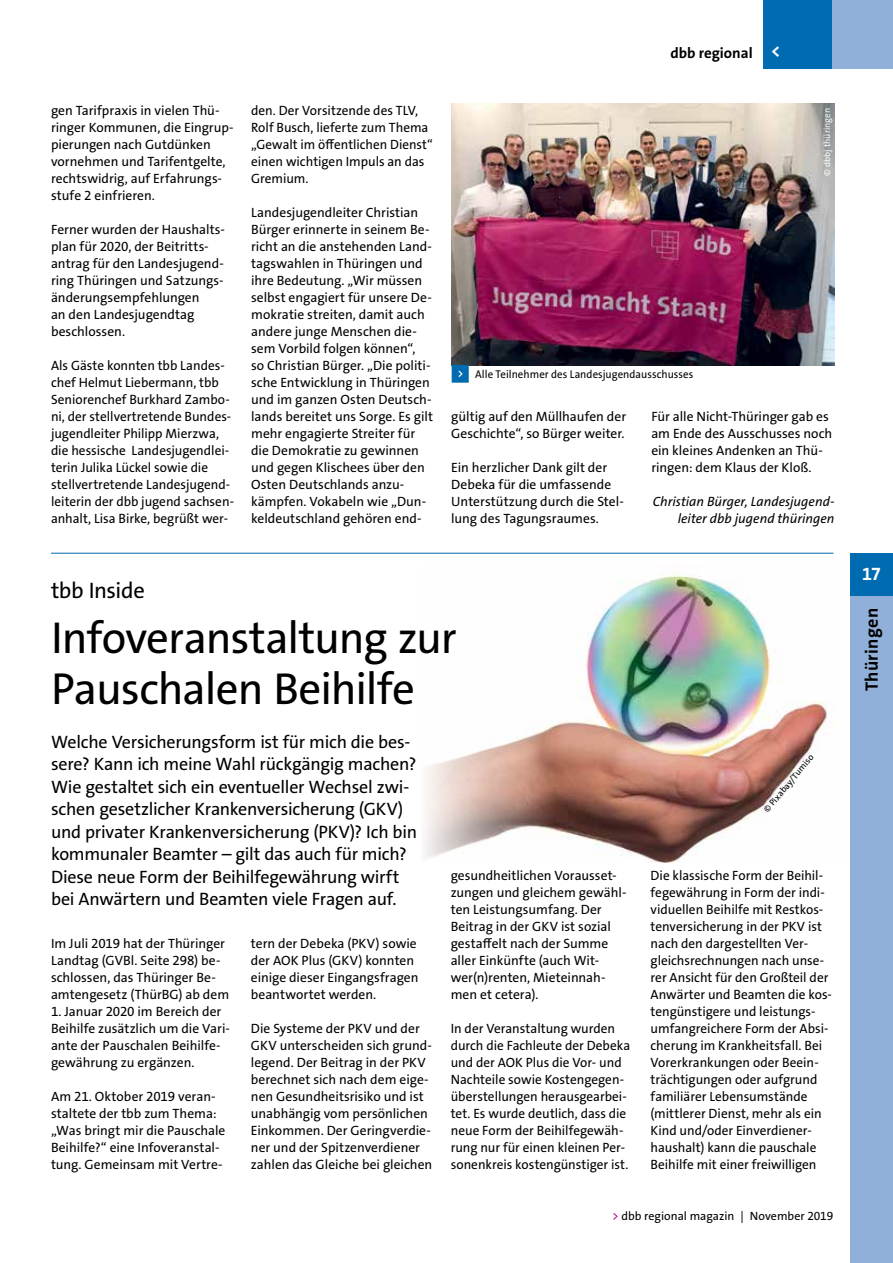
<style>
.page{position:relative;width:893px;height:1263px;background:#fff}
.page>*{position:absolute;margin:0;border:0;box-sizing:border-box;transform-origin:0 0}
.t1{font:45px/51px "The Sans Os F";letter-spacing:-.025em;color:#000}
.t2{font:22.5px "The Sans Os F";letter-spacing:-.02em;color:#000}
.t3{font:18px/22.5px "The Sans Os F";letter-spacing:-.015em;color:#000}
.t4{font:700 18px "The Sans Os F";letter-spacing:.02em;color:#000}
.t5{font:700 18px "The Sans Os F";color:#fff}
.t6{font:700 15px "The Sans Os F";color:#000}
.t7{font:13.5px/17px "The Sans Os F";color:#000}
.t8{font:italic 13.5px/17px "The Sans Os F";color:#000;text-align:right}
.t9{font:12px "The Sans Os F";color:#000}
.t10{font:11.25px "The Sans Os F";letter-spacing:.005em;color:#000;scale:.96 1}
.t11{font:9px "The Sans Os F";color:#000}
.t12{font:9px "The Sans Os F";letter-spacing:.005em;color:#fff}
.s1{font-size:18px;color:#fff}
.s2{font-family:"Top Numbers";color:#006bb1}
.s3{color:#c40075}
</style>
<div class="page">
<img style="left:425px;top:563px;width:411px;height:299px">
<img style="left:452px;top:103px;width:382px;height:262px">
<hr style="left:51px;top:553px;width:782px;height:1px;background:#006bb1">
<div style="left:763px;top:0;width:130px;height:68px;background:#91b0d9"></div>
<div style="left:763px;top:0;width:68px;height:68px;background:#006bb1"></div>
<div style="left:850px;top:595px;width:43px;height:668px;background:#91b0d9"></div>
<div style="left:850px;top:553px;width:43px;height:42px;background:#006bb1"></div>
<p class="t7" style="left:51px;top:102px;width:184px">gen Tarifpraxis in vielen Thü&shy;ringer Kommunen, die Eingrup&shy;pierungen nach Gutdünken vornehmen und Tarifentgelte, rechtswidrig, auf Erfahrungs&shy;stufe 2 einfrieren.</p>
<p class="t7" style="left:51px;top:221px;width:175px">Ferner wurden der Haushalts&shy;plan für 2020, der Beitritts&shy;antrag für den Landesjugend&shy;ring Thüringen und Satzungs&shy;änderungsempfehlungen<br>an den Landesjugendtag beschlossen.</p>
<p class="t7" style="left:51px;top:357px;width:185px">Als Gäste konnten tbb Landes&shy;chef Helmut Liebermann, tbb<br>Seniorenchef Burkhard Zambo&shy;ni, der stellvertretende Bundes&shy;jugendleiter Philipp Mierzwa, die hessische Landesjugendlei&shy;terin Julika Lückel sowie die stellvertretende Landesjugend&shy;leiterin der dbb jugend sachsen&shy;anhalt, Lisa Birke, begrüßt wer-</p>
<p class="t7" style="left:251px;top:102px;width:183px">den. Der Vorsitzende des TLV,<br>Rolf Busch, lieferte zum Thema „Gewalt im öffentlichen Dienst“ einen wichtigen Impuls an das<br>Gremium.</p>
<p class="t7" style="left:251px;top:204px;width:183px">Landesjugendleiter Christian<br>Bürger erinnerte in seinem Be&shy;richt an die anstehenden Land&shy;tagswahlen in Thüringen und ihre Bedeutung. „Wir müssen selbst engagiert für unsere De&shy;mokratie streiten, damit auch andere junge Menschen die&shy;sem Vorbild folgen können“,<br>so Christian Bürger. „Die politi&shy;sche Entwicklung in Thüringen und im ganzen Osten Deutsch&shy;lands bereitet uns Sorge. Es gilt mehr engagierte Streiter für die Demokratie zu gewinnen und gegen Klischees über den<br>Osten Deutschlands anzu&shy;kämpfen. Vokabeln wie „Dun&shy;keldeutschland gehören end-</p>
<p class="t6" style="left:670px;top:44px;width:112px">dbb regional <span class="s1">&lt;</span></p>
<p class="t12" style="left:821px;top:176px;width:70px;rotate:-90deg">© dbbj thüringen</p>
<p class="t10" style="left:452px;top:367px;width:253px"><span class="s2">&lt;</span> Alle Teilnehmer des Landesjugendausschusses</p>
<p class="t7" style="left:451px;top:408px;width:176px">gültig auf den Müllhaufen der<br>Geschichte“, so Bürger weiter.</p>
<p class="t7" style="left:451px;top:459px;width:174px">Ein herzlicher Dank gilt der<br>Debeka für die umfassende<br>Unterstützung durch die Stel&shy;lung des Tagungsraumes.</p>
<p class="t7" style="left:651px;top:408px;width:182px">Für alle Nicht-Thüringer gab es am Ende des Ausschusses noch ein kleines Andenken an Thü&shy;ringen: dem Klaus der Kloß.</p>
<p class="t8" style="left:653px;top:493px;width:183px">Christian Bürger, Landesjugend&shy;leiter dbb jugend thüringen</p>
<h2 class="t2" style="left:51px;top:576px;width:95px">tbb Inside</h2>
<h1 class="t1" style="left:51px;top:613px;width:407px">Infoveranstaltung zur<br>Pauschalen Beihilfe</h1>
<p class="t3" style="left:51px;top:731px;width:368px">Welche Versicherungsform ist für mich die bes&shy;sere? Kann ich meine Wahl rückgängig machen?<br>Wie gestaltet sich ein eventueller Wechsel zwi&shy;schen gesetzlicher Krankenversicherung (GKV) und privater Krankenversicherung (PKV)? Ich bin kommunaler Beamter – gilt das auch für mich?<br>Diese neue Form der Beihilfegewährung wirft bei Anwärtern und Beamten viele Fragen auf.</p>
<p class="t7" style="left:51px;top:935px;width:180px">Im Juli 2019 hat der Thüringer<br>Landtag (GVBl. Seite 298) be&shy;schlossen, das Thüringer Be&shy;amtengesetz (ThürBG) ab dem</p>
<p class="t7" style="left:51px;top:1003px;width:181px">1. Januar 2020 im Bereich der<br>Beihilfe zusätzlich um die Vari&shy;ante der Pauschalen Beihilfe&shy;gewährung zu ergänzen.</p>
<p class="t7" style="left:51px;top:1088px;width:176px">Am 21. Oktober 2019 veran&shy;staltete der tbb zum Thema: „Was bringt mir die Pauschale<br>Beihilfe?“ eine Infoveranstal&shy;tung. Gemeinsam mit Vertre-</p>
<p class="t7" style="left:451px;top:867px;width:177px">gesundheitlichen Vorausset&shy;zungen und gleichem gewähl&shy;ten Leistungsumfang. Der<br>Beitrag in der GKV ist sozial gestaffelt nach der Summe aller Einkünfte (auch Wit&shy;wer(n)renten, Mieteinnah&shy;men et cetera).</p>
<p class="t7" style="left:451px;top:1020px;width:181px">In der Veranstaltung wurden durch die Fachleute der Debeka und der AOK Plus die Vor- und<br>Nachteile sowie Kostengegen&shy;überstellungen herausgearbei&shy;tet. Es wurde deutlich, dass die neue Form der Beihilfegewäh&shy;rung nur für einen kleinen Per&shy;sonenkreis kostengünstiger ist.</p>
<p class="t7" style="left:251px;top:935px;width:169px">tern der Debeka (PKV) sowie der AOK Plus (GKV) konnten einige dieser Eingangsfragen beantwortet werden.</p>
<p class="t7" style="left:251px;top:1020px;width:183px">Die Systeme der PKV und der<br>GKV unterscheiden sich grund&shy;legend. Der Beitrag in der PKV berechnet sich nach dem eige&shy;nen Gesundheitsrisiko und ist unabhängig vom persönlichen<br>Einkommen. Der Geringverdie&shy;ner und der Spitzenverdiener zahlen das Gleiche bei gleichen</p>
<p class="t11" style="left:761px;top:807px;width:74px;rotate:-50deg">© Pixabay/Tumiso</p>
<p class="t7" style="left:651px;top:867px;width:183px">Die klassische Form der Beihil&shy;fegewährung in Form der indi&shy;viduellen Beihilfe mit Restkos&shy;tenversicherung in der PKV ist nach den dargestellten Ver&shy;gleichsrechnungen nach unse&shy;rer Ansicht für den Großteil der<br>Anwärter und Beamten die kos&shy;tengünstigere und leistungs&shy;umfangreichere Form der Absi&shy;cherung im Krankheitsfall. Bei<br>Vorerkrankungen oder Beein&shy;trächtigungen oder aufgrund familiärer Lebensumstände (mittlerer Dienst, mehr als ein<br>Kind und/oder Einverdiener&shy;haushalt) kann die pauschale<br>Beihilfe mit einer freiwilligen</p>
<p class="t9" style="left:612px;top:1208px;width:223px"><span class="s3">&gt;</span> dbb regional magazin | November 2019</p>
<h3 class="t5" style="left:862px;top:562px;width:20px">17</h3>
<h3 class="t4" style="left:860px;top:691px;width:85px;rotate:-90deg">Thüringen</h3>
</div>
